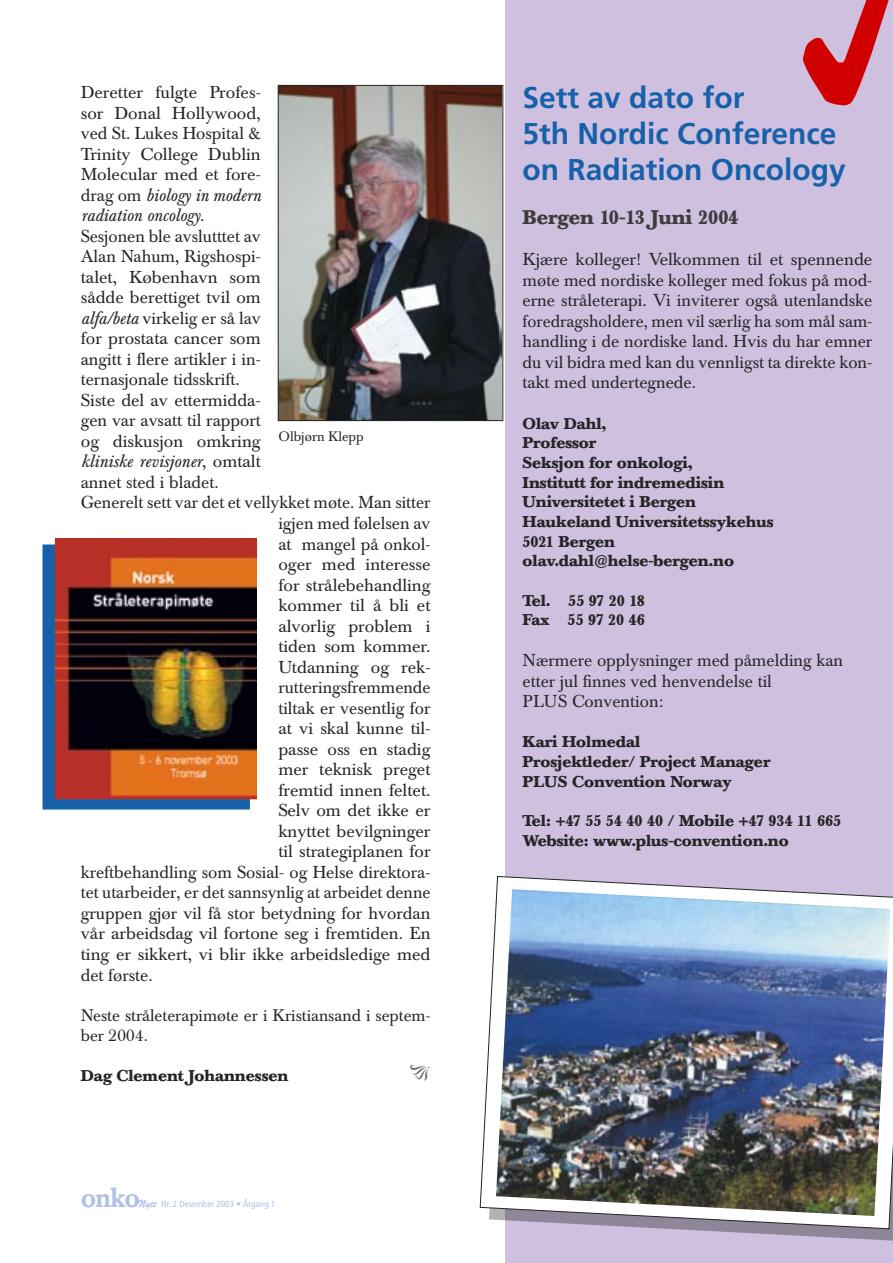
<style>
.page{position:relative;width:893px;height:1263px;background:#fff}
.page>*{position:absolute;margin:0;border:0;box-sizing:border-box;transform-origin:0 0}
.t1{font:700 30px/36px "Frutiger";color:#1761aa}
.t2{font:500 27px "Baskerville BE";color:#aec1e6}
.t3{font:700 19.5px "Baskerville BE";color:#3c3c3c}
.t4{font:17.1px/20.5px "Baskerville BE";color:#252525;text-align:justify}
.t5{font:italic 17.1px "Baskerville BE";color:#252525}
.t6{font:16.5px/19.8px "Baskerville BE";color:#252525}
.t7{font:700 15.45px/19.6px "Baskerville BE";color:#252525}
.t8{font:13.5px "Baskerville BE";color:#252525}
.t9{font:condensed 9px "Frutiger";letter-spacing:.01em;color:#aec1e6}
.s1{font-style:normal}
.s2{font-style:italic}
.s3{font-family:"Brush Script";font-stretch:normal;font-size:10.5px}
</style>
<div class="page">
<div style="left:505px;top:0;width:388px;height:1263px;background:#cec0de"></div>
<svg style="left:802px;top:0;width:87px;height:106px"></svg>
<img style="left:280px;top:87px;width:221px;height:332px">
<div style="left:278px;top:85px;width:225px;height:336px;border:1px solid #252525"></div>
<svg style="left:674px;top:1229px;width:219px;height:12px"></svg>
<img style="left:480px;top:876px;width:413px;height:353px">
<div style="left:43px;top:544px;width:207px;height:265px;background:#1761aa"></div>
<img style="left:55px;top:538px;width:202px;height:261px">
<p class="t4" style="left:81px;top:82px;width:182px">Deretter fulgte Profes-</p>
<p class="t4" style="left:81px;top:103px;width:181px">sor Donal Hollywood,</p>
<p class="t4" style="left:81px;top:123px;width:181px">ved St. Lukes Hospital &amp;</p>
<p class="t4" style="left:81px;top:144px;width:181px">Trinity College Dublin</p>
<p class="t4" style="left:81px;top:164px;width:182px">Molecular med et fore-</p>
<p class="t5" style="left:81px;top:185px;width:182px"><span class="s1">drag om</span> biology in modern</p>
<p class="t5" style="left:81px;top:206px;width:125px">radiation oncology<span class="s1">.</span></p>
<p class="t4" style="left:81px;top:226px;width:181px">Sesjonen ble avslutttet av</p>
<p class="t4" style="left:81px;top:247px;width:182px">Alan Nahum, Rigshospi-</p>
<p class="t4" style="left:81px;top:267px;width:181px">talet, København som</p>
<p class="t4" style="left:81px;top:288px;width:181px">sådde berettiget tvil om</p>
<p class="t4" style="left:81px;top:308px;width:182px"><span class="s2">alfa/beta</span> virkelig er så lav</p>
<p class="t4" style="left:81px;top:329px;width:181px">for prostata cancer som</p>
<p class="t4" style="left:81px;top:349px;width:182px">angitt i flere artikler i in-</p>
<p class="t4" style="left:81px;top:370px;width:160px">ternasjonale tidsskrift.</p>
<p class="t4" style="left:81px;top:390px;width:182px">Siste del av ettermidda-</p>
<p class="t4" style="left:81px;top:411px;width:182px">gen var avsatt til rapport</p>
<p class="t4" style="left:81px;top:431px;width:181px">og diskusjon omkring</p>
<p class="t5" style="left:81px;top:452px;width:182px">kliniske revisjoner<span class="s1">, omtalt</span></p>
<p class="t4" style="left:81px;top:472px;width:139px">annet sted i bladet.</p>
<p class="t4" style="left:81px;top:493px;width:351px">Generelt sett var det et vellykket møte. Man sitter</p>
<p class="t4" style="left:278px;top:513px;width:154px">igjen med følelsen av</p>
<p class="t4" style="left:278px;top:534px;width:154px">at mangel på onkol-</p>
<p class="t4" style="left:278px;top:554px;width:154px">oger med interesse</p>
<p class="t4" style="left:278px;top:575px;width:154px">for strålebehandling</p>
<p class="t4" style="left:278px;top:595px;width:154px">kommer til å bli et</p>
<p class="t4" style="left:278px;top:616px;width:154px">alvorlig problem i</p>
<p class="t4" style="left:278px;top:636px;width:154px">tiden som kommer.</p>
<p class="t4" style="left:278px;top:657px;width:154px">Utdanning og rek-</p>
<p class="t4" style="left:278px;top:677px;width:154px">rutteringsfremmende</p>
<p class="t4" style="left:278px;top:698px;width:154px">tiltak er vesentlig for</p>
<p class="t4" style="left:278px;top:718px;width:154px">at vi skal kunne til-</p>
<p class="t4" style="left:278px;top:739px;width:154px">passe oss en stadig</p>
<p class="t4" style="left:278px;top:760px;width:154px">mer teknisk preget</p>
<p class="t4" style="left:278px;top:780px;width:154px">fremtid innen feltet.</p>
<p class="t4" style="left:278px;top:801px;width:154px">Selv om det ikke er</p>
<p class="t4" style="left:278px;top:821px;width:154px">knyttet bevilgninger</p>
<p class="t4" style="left:278px;top:842px;width:154px">til strategiplanen for</p>
<p class="t4" style="left:81px;top:862px;width:351px">kreftbehandling som Sosial- og Helse direktora-</p>
<p class="t4" style="left:81px;top:883px;width:351px">tet utarbeider, er det sannsynlig at arbeidet denne</p>
<p class="t4" style="left:81px;top:903px;width:351px">gruppen gjør vil få stor betydning for hvordan</p>
<p class="t4" style="left:81px;top:924px;width:351px">vår arbeidsdag vil fortone seg i fremtiden. En</p>
<p class="t4" style="left:81px;top:944px;width:351px">ting er sikkert, vi blir ikke arbeidsledige med</p>
<p class="t4" style="left:81px;top:965px;width:73px">det første.</p>
<p class="t6" style="left:81px;top:1006px;width:351px">Neste stråleterapimøte er i Kristiansand i septem&shy;ber 2004.</p>
<p class="t7" style="left:81px;top:1066px;width:209px">Dag Clement Johannessen</p>
<p class="t8" style="left:279px;top:428px;width:87px">Olbjørn Klepp</p>
<h2 class="t2" style="left:81px;top:1182px;width:61px">onko</h2>
<p class="t9" style="left:137px;top:1198px;width:140px"><span class="s3">Nytt</span> Nr. 2 Desember 2003 • Årgang 1</p>
<h1 class="t1" style="left:523px;top:80px;width:325px">Sett av dato for<br>5th Nordic Conference on Radiation Oncology</h1>
<p class="t3" style="left:523px;top:205px;width:218px">Bergen 10-13 Juni 2004</p>
<p class="t4" style="left:523px;top:250px;width:351px">Kjære kolleger! Velkommen til et spennende møte med nordiske kolleger med fokus på mod&shy;erne stråleterapi. Vi inviterer også utenlandske foredragsholdere, men vil særlig ha som mål sam&shy;handling i de nordiske land. Hvis du har emner du vil bidra med kan du vennligst ta direkte kon&shy;takt med undertegnede.</p>
<p class="t7" style="left:523px;top:413px;width:253px">Olav Dahl,<br>Professor<br>Seksjon for onkologi,<br>Institutt for indremedisin<br>Universitetet i Bergen<br>Haukeland Universitetssykehus<br>5021 Bergen olav.dahl@helse-bergen.no</p>
<p class="t7" style="left:523px;top:590px;width:124px">Tel. 55 97 20 18<br>Fax 55 97 20 46</p>
<p class="t4" style="left:523px;top:651px;width:322px;text-align:left">Nærmere opplysninger med påmelding kan etter jul finnes ved henvendelse til<br>PLUS Convention:</p>
<p class="t7" style="left:523px;top:732px;width:249px">Kari Holmedal<br>Prosjektleder/ Project Manager<br>PLUS Convention Norway</p>
<p class="t7" style="left:523px;top:811px;width:320px">Tel: +47 55 54 40 40 / Mobile +47 934 11 665<br>Website: www.plus-convention.no</p>
</div>
